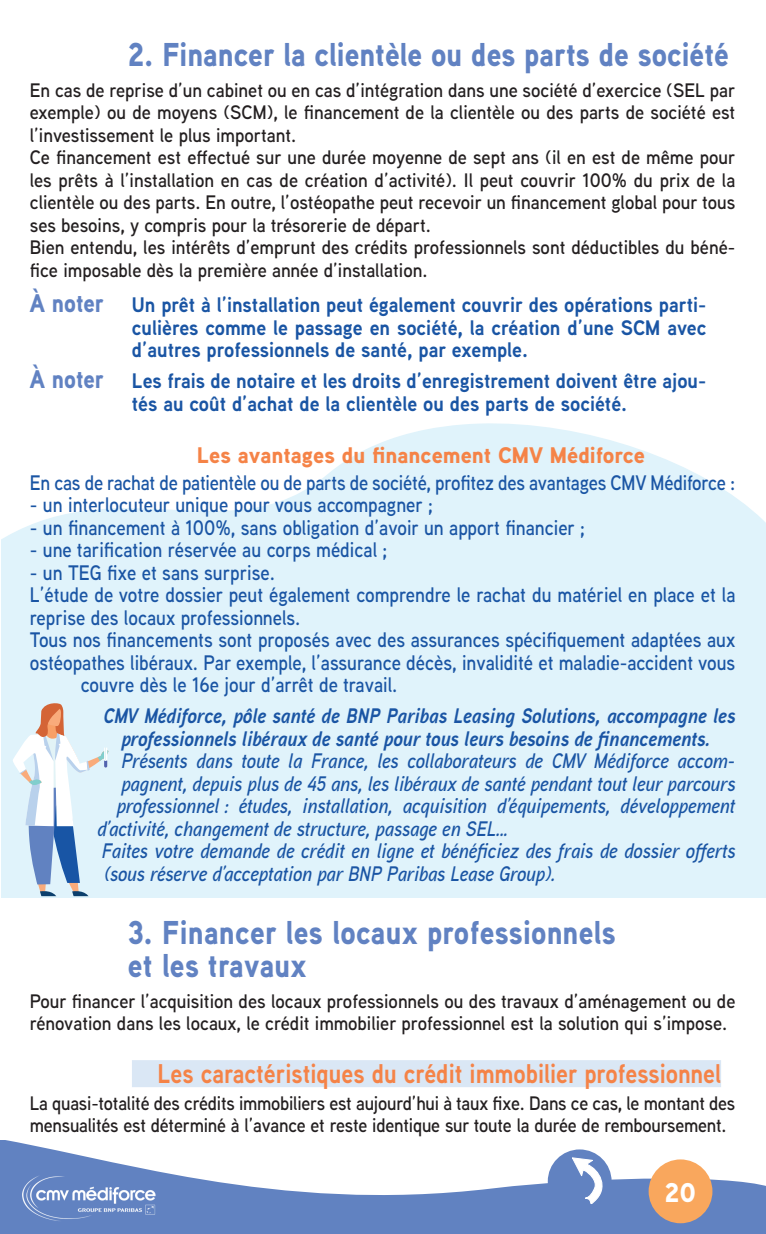
<style>
.page{position:relative;width:766px;height:1234px;background:#fff}
.page>*{position:absolute;margin:0;border:0;box-sizing:border-box;transform-origin:0 0}
.t1{font:900 33px/33px "Aaux Next";color:#6182c2;scale:.9 1}
.t2{font:700 27px "Aaux Next";color:#f58347;scale:.89 1}
.t3{font:900 27px "Aaux Next";color:#fff}
.t4{font:900 22.5px "Aaux Next";color:#f58347}
.t5{font:600 21px "Aaux Next";color:#1a55a4;scale:.9 1}
.t6{font:italic 600 21px "Aaux Next";color:#1a55a4;scale:.9 1}
.t7{font:700 21px/22.5px "Aaux Next";color:#1a55a4;text-align:justify;scale:.95 1}
.t8{font:italic 700 21px/22.5px "Aaux Next";color:#1a55a4;text-align:center;scale:.9 1}
.t9{font:600 21px "Aaux Next";color:#1a55a4;scale:.89 1}
.t10{font:600 19.5px/22.5px "Aaux Next";color:#231f20;scale:.95 1}
.t11{font:600 19.5px/22.5px "Aaux Next";color:#231f20;scale:.93 1}
.s1{font-weight:900;font-size:25.5px;color:#6182c2}
</style>
<div class="page">
<svg style="left:1px;top:423px;width:764px;height:473px;background:#e3f4fb"></svg>
<svg style="left:12px;top:700px;width:97px;height:196px"></svg>
<svg style="left:0;top:1140px;width:765px;height:93px;fill:#6182c1"></svg>
<div style="left:547px;top:1149px;width:64px;height:63px;background:#6182c1;border-radius:50%"></div>
<div style="left:648px;top:1159px;width:64px;height:63px;background:#f9a75d;border-radius:50%"></div>
<svg style="left:572px;top:1156px;width:37px;height:51px"></svg>
<img style="left:15px;top:1171px;width:148px;height:53px">
<div style="left:132px;top:1059px;width:589px;height:27px;background:#dae7f5"></div>
<h1 class="t1" style="left:128px;top:37px;width:669px">2. Financer la clientèle ou des parts de société</h1>
<p class="t10" style="left:30px;top:78px;width:744px">En cas de reprise d’un cabinet ou en cas d’intégration dans une société d’exercice (SEL par exemple) ou de moyens (SCM), le financement de la clientèle ou des parts de société est l’investissement le plus important.<br>Ce financement est effectué sur une durée moyenne de sept ans (il en est de même pour les prêts à l’installation en cas de création d’activité). Il peut couvrir 100% du prix de la clientèle ou des parts. En outre, l’ostéopathe peut recevoir un financement global pour tous ses besoins, y compris pour la trésorerie de départ.<br>Bien entendu, les intérêts d’emprunt des crédits professionnels sont déductibles du béné&shy;fice imposable dès la première année d’installation.</p>
<p class="t7" style="left:132px;top:293px;width:606px;text-indent:-102px"><span class="s1">À noter</span> Un prêt à l’installation peut également couvrir des opérations parti&shy;culières comme le passage en société, la création d’une SCM avec d’autres professionnels de santé, par exemple.</p>
<p class="t7" style="left:132px;top:369px;width:606px;text-indent:-102px"><span class="s1">À noter</span> Les frais de notaire et les droits d’enregistrement doivent être ajou&shy;tés au coût d’achat de la clientèle ou des parts de société.</p>
<p class="t4" style="left:197px;top:439px;width:449px">Les avantages du financement CMV Médiforce</p>
<p class="t9" style="left:30px;top:467px;width:794px">En cas de rachat de patientèle ou de parts de société, profitez des avantages CMV Médiforce :</p>
<p class="t5" style="left:30px;top:490px;width:449px">- un interlocuteur unique pour vous accompagner ;</p>
<p class="t5" style="left:30px;top:512px;width:618px">- un financement à 100%, sans obligation d’avoir un apport financier ;</p>
<p class="t5" style="left:30px;top:535px;width:399px">- une tarification réservée au corps médical ;</p>
<p class="t5" style="left:30px;top:557px;width:274px">- un TEG fixe et sans surprise.</p>
<p class="t5" style="left:30px;top:580px;width:785px">L’étude de votre dossier peut également comprendre le rachat du matériel en place et la</p>
<p class="t5" style="left:30px;top:602px;width:302px">reprise des locaux professionnels.</p>
<p class="t5" style="left:30px;top:625px;width:785px">Tous nos financements sont proposés avec des assurances spécifiquement adaptées aux</p>
<p class="t5" style="left:30px;top:647px;width:785px">ostéopathes libéraux. Par exemple, l’assurance décès, invalidité et maladie-accident vous</p>
<p class="t5" style="left:81px;top:670px;width:353px">couvre dès le 16e jour d’arrêt de travail.</p>
<p class="t8" style="left:103px;top:704px;width:703px">CMV Médiforce, pôle santé de BNP Paribas Leasing Solutions, accompagne les professionnels libéraux de santé pour tous leurs besoins de financements.</p>
<p class="t6" style="left:121px;top:746px;width:683px">Présents dans toute la France, les collaborateurs de CMV Médiforce accom-</p>
<p class="t6" style="left:121px;top:768px;width:683px">pagnent, depuis plus de 45 ans, les libéraux de santé pendant tout leur parcours</p>
<p class="t6" style="left:117px;top:791px;width:688px">professionnel : études, installation, acquisition d’équipements, développement</p>
<p class="t6" style="left:97px;top:813px;width:457px">d’activité, changement de structure, passage en SEL...</p>
<p class="t6" style="left:102px;top:836px;width:705px">Faites votre demande de crédit en ligne et bénéficiez des frais de dossier offerts</p>
<p class="t6" style="left:103px;top:858px;width:503px">(sous réserve d’acceptation par BNP Paribas Lease Group).</p>
<h1 class="t1" style="left:128px;top:915px;width:543px">3. Financer les locaux professionnels et les travaux</h1>
<p class="t10" style="left:30px;top:989px;width:744px">Pour financer l’acquisition des locaux professionnels ou des travaux d’aménagement ou de rénovation dans les locaux, le crédit immobilier professionnel est la solution qui s’impose.</p>
<h2 class="t2" style="left:157px;top:1054px;width:634px">Les caractéristiques du crédit immobilier professionnel</h2>
<p class="t11" style="left:30px;top:1090px;width:759px">La quasi-totalité des crédits immobiliers est aujourd’hui à taux fixe. Dans ce cas, le montant des mensualités est déterminé à l’avance et reste identique sur toute la durée de remboursement.</p>
<h2 class="t3" style="left:664px;top:1172px;width:33px">20</h2>
</div>
